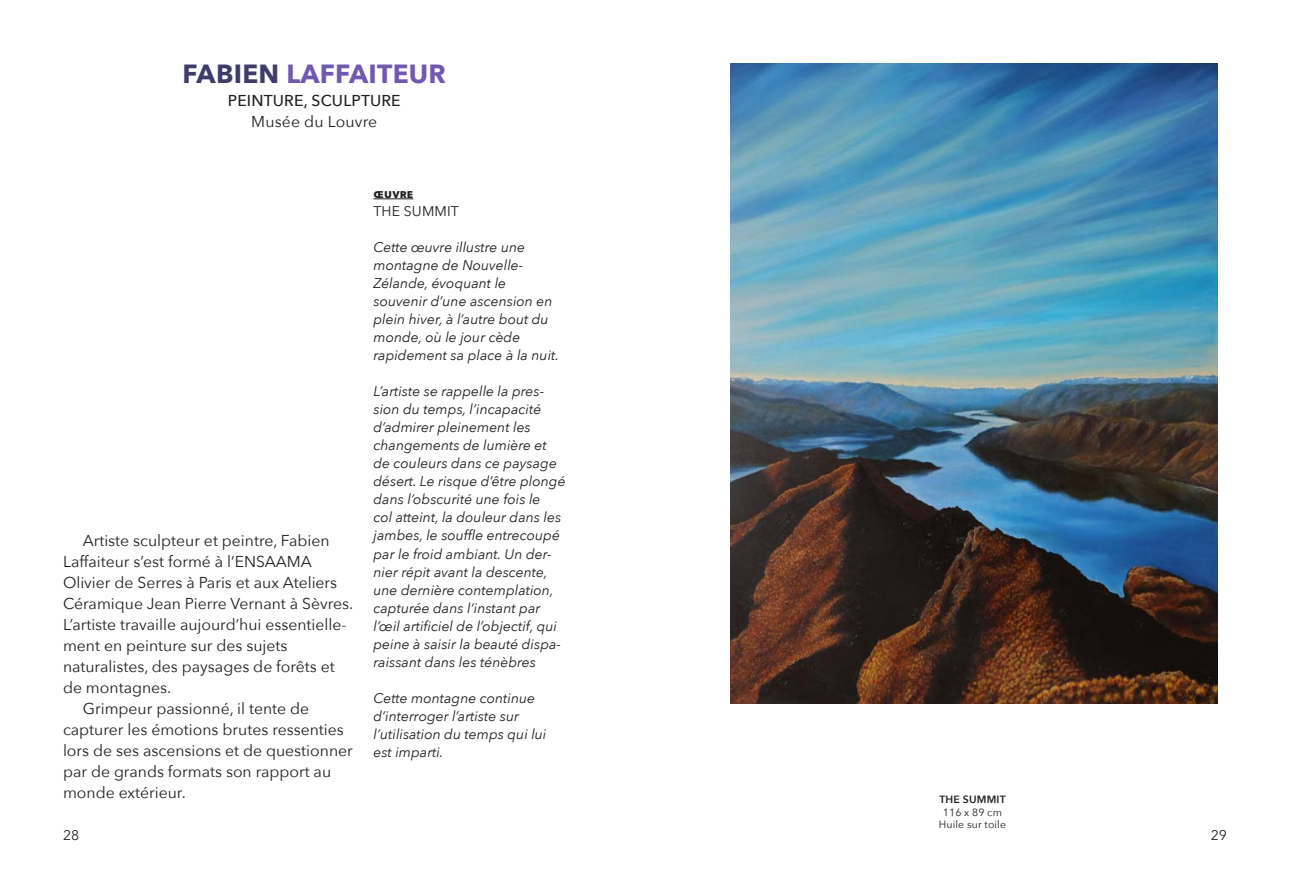
<style>
.page{position:relative;width:1290px;height:893px;background:#fff}
.page>*{position:absolute;margin:0;border:0;box-sizing:border-box;transform-origin:0 0}
.nom_artiste{font:700 26.25px "Avenir Next";letter-spacing:.01em;color:#7159af}
.musee{font:15.75px "Avenir Next";color:#231f20}
.medium{font:500 15.75px "Avenir Next";letter-spacing:.01em;color:#231f20}
.explication_oeuvre{font:italic 14px/18px "Avenir Next";color:#231f20}
.explication_oeuvre-2{font:14px "Avenir Next";letter-spacing:.01em;color:#231f20}
.mot_oeuvre{font:700 12.25px "Avenir Next";letter-spacing:.02em;color:#231f20}
.legendes_oeuvre{font:10.5px "Avenir Next";letter-spacing:.01em;color:#231f20}
.legendes_oeuvre-2{font:600 10.5px "Avenir Next";letter-spacing:.02em;color:#231f20}
.s1{color:#3f3c69}
</style>
<div class="page">
<img style="left:730px;top:63px;width:487px;height:640px">
<hr style="left:373px;top:199px;width:40px;height:1px;background:#231f20">
<p class="nom_artiste" style="left:183px;top:51px;width:265px"><span class="s1">FABIEN</span> LAFFAITEUR</p>
<p class="medium" style="left:228px;top:87px;width:174px">PEINTURE, SCULPTURE</p>
<p class="musee" style="left:251px;top:108px;width:127px">Musée du Louvre</p>
<p class="mot_oeuvre" style="left:373px;top:183px;width:41px">œuvre</p>
<p class="explication_oeuvre-2" style="left:373px;top:199px;width:87px">THE SUMMIT</p>
<p class="explication_oeuvre" style="left:373px;top:237px;width:153px">Cette œuvre illustre une</p>
<p class="explication_oeuvre" style="left:373px;top:256px;width:151px">montagne de Nouvelle-<br>Zélande, évoquant le</p>
<p class="explication_oeuvre" style="left:373px;top:292px;width:180px">souvenir d’une ascension en plein hiver, à l’autre bout du monde, où le jour cède</p>
<p class="explication_oeuvre" style="left:373px;top:346px;width:187px">rapidement sa place à la nuit.</p>
<p class="explication_oeuvre" style="left:373px;top:382px;width:194px">L’artiste se rappelle la pres&shy;sion du temps, l’incapacité d’admirer pleinement les changements de lumière et de couleurs dans ce paysage désert. Le risque d’être plongé dans l’obscurité une fois le<br>col atteint, la douleur dans les jambes, le souffle entrecoupé par le froid ambiant. Un der&shy;nier répit avant la descente, une dernière contemplation, capturée dans l’instant par l’œil artificiel de l’objectif, qui peine à saisir la beauté dispa&shy;raissant dans les ténèbres</p>
<p class="explication_oeuvre" style="left:373px;top:688px;width:163px">Cette montagne continue d’interroger l’artiste sur</p>
<p class="explication_oeuvre" style="left:373px;top:724px;width:174px">l’utilisation du temps qui lui est imparti.</p>
<p class="musee" style="left:83px;top:527px;width:248px">Artiste sculpteur et peintre, Fabien</p>
<p class="musee" style="left:63px;top:548px;width:250px">Laffaiteur s’est formé à l’ENSAAMA</p>
<p class="musee" style="left:63px;top:569px;width:276px">Olivier de Serres à Paris et aux Ateliers</p>
<p class="musee" style="left:63px;top:590px;width:292px">Céramique Jean Pierre Vernant à Sèvres.</p>
<p class="musee" style="left:63px;top:611px;width:285px">L’artiste travaille aujourd’hui essentielle-</p>
<p class="musee" style="left:63px;top:632px;width:226px">ment en peinture sur des sujets</p>
<p class="musee" style="left:63px;top:653px;width:273px">naturalistes, des paysages de forêts et</p>
<p class="musee" style="left:63px;top:674px;width:110px">de montagnes.</p>
<p class="musee" style="left:83px;top:695px;width:228px">Grimpeur passionné, il tente de</p>
<p class="musee" style="left:63px;top:716px;width:282px">capturer les émotions brutes ressenties</p>
<p class="musee" style="left:63px;top:737px;width:291px">lors de ses ascensions et de questionner</p>
<p class="musee" style="left:63px;top:758px;width:270px">par de grands formats son rapport au</p>
<p class="musee" style="left:63px;top:779px;width:124px">monde extérieur.</p>
<p class="legendes_oeuvre-2" style="left:939px;top:790px;width:68px">THE SUMMIT</p>
<p class="legendes_oeuvre" style="left:943px;top:803px;width:60px">116 x 89 cm</p>
<p class="legendes_oeuvre" style="left:939px;top:816px;width:69px">Huile sur toile</p>
<p class="explication_oeuvre-2" style="left:63px;top:823px;width:18px">28</p>
<p class="explication_oeuvre-2" style="left:1211px;top:823px;width:18px">29</p>
</div>
